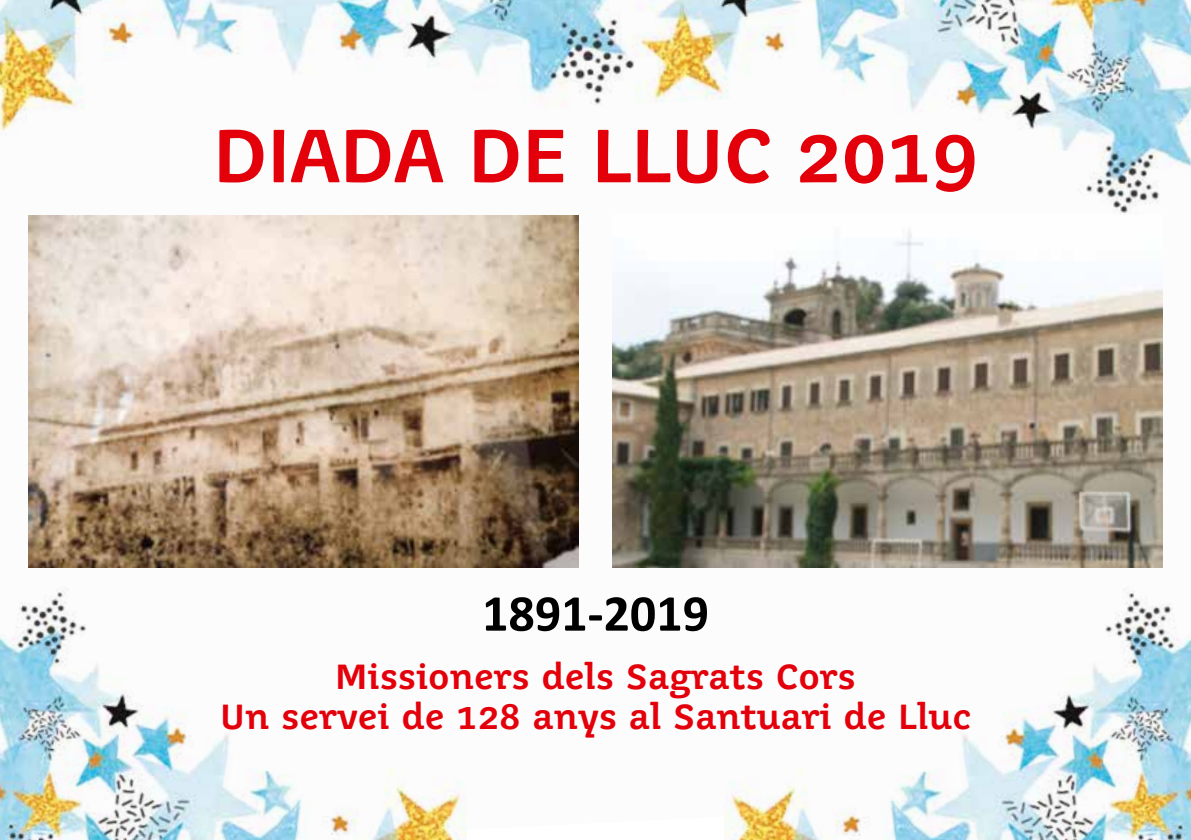
<style>
.page{position:relative;width:1191px;height:840px;background:#fff}
.page>*{position:absolute;margin:0;border:0;box-sizing:border-box;transform-origin:0 0}
.t1{font:700 73.2px "Juvenis";letter-spacing:-.01em;color:#e3000b}
.t2{font:700 52px "Calibri";color:#000}
.t3{font:700 34px/40.8px "Juvenis";color:#e3000b;text-align:center}
</style>
<div class="page">
<img style="left:0;top:0;width:1191px;height:836px">
<img style="left:0;top:465px;width:466px;height:374px">
<img style="left:725px;top:465px;width:466px;height:374px">
<img style="left:612px;top:215px;width:550px;height:352px">
<img style="left:28px;top:215px;width:550px;height:352px">
<h1 class="t1" style="left:213px;top:110px;width:767px">DIADA DE LLUC 2019</h1>
<h2 class="t2" style="left:482px;top:580px;width:228px">1891-2019</h2>
<p class="t3" style="left:220px;top:655px;width:752px">Missioners dels Sagrats Cors<br>Un servei de 128 anys al Santuari de Lluc</p>
</div>
